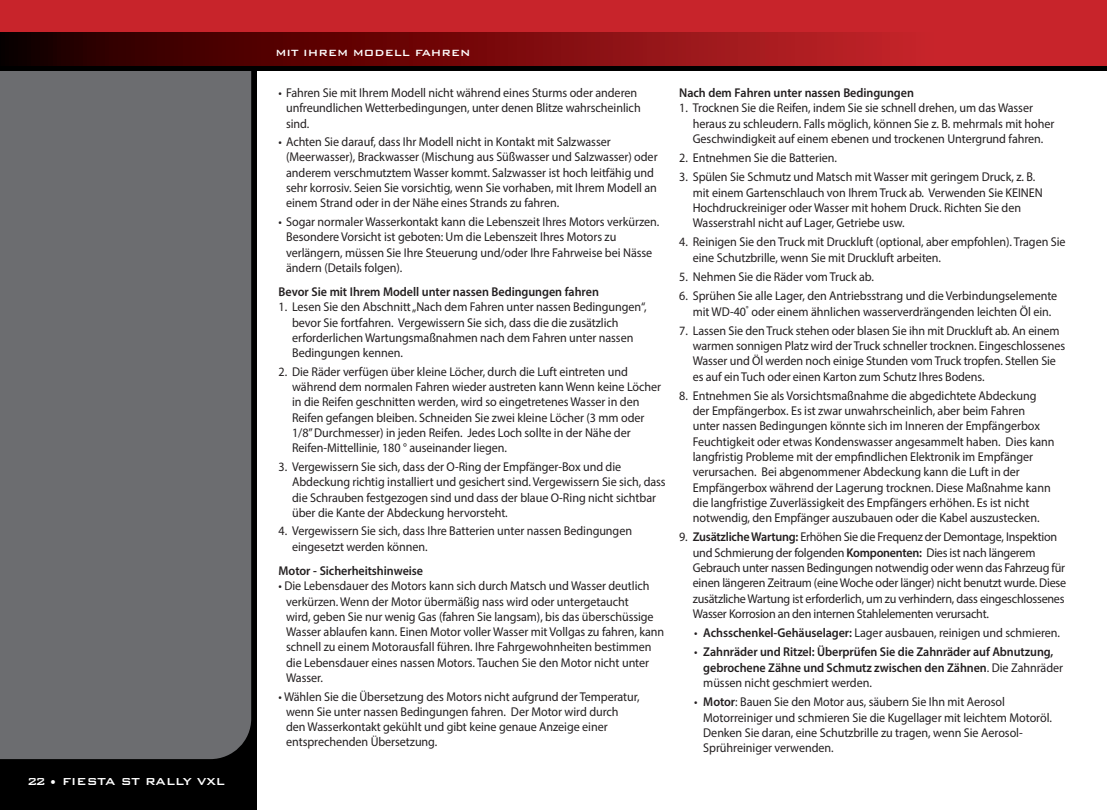
<style>
.page{position:relative;width:1107px;height:810px;background:#fff}
.page>*{position:absolute;margin:0;border:0;box-sizing:border-box;transform-origin:0 0}
.t1{font:500 13.5px "Bank Gothic BT";color:#fff}
.t2{font:12.75px/15.3px "Myriad Pro";letter-spacing:-.005em;color:#231f20;scale:.95 1}
.t3{font:600 12.75px/15.3px "Myriad Pro";letter-spacing:-.005em;color:#231f20;scale:.95 1}
.t4{font:500 12px "Bank Gothic BT";color:#fff}
.s1{font-weight:600}
.s2{font-weight:400}
</style>
<div class="page">
<div style="left:0;top:13px;width:256px;height:797px;background:#000"></div>
<div style="left:0;top:71px;width:251px;height:688px;background:#6c6d70"></div>
<div style="left:0;top:0;width:1107px;height:70px;background:#000"></div>
<div style="left:0;top:0;width:1107px;height:51px;background:#c8242b"></div>
<svg style="left:0;top:32px;width:1107px;height:34px"></svg>
<p class="t1" style="left:27px;top:774px;width:200px">22 • FIESTA ST RALLY VXL</p>
<p class="t4" style="left:275px;top:46px;width:197px">MIT IHREM MODELL FAHREN</p>
<p class="t2" style="left:286px;top:85px;width:375px;text-indent:-8px">• Fahren Sie mit Ihrem Modell nicht während eines Sturms oder anderen unfreundlichen Wetterbedingungen, unter denen Blitze wahrscheinlich sind.</p>
<p class="t2" style="left:286px;top:134px;width:393px;text-indent:-8px">• Achten Sie darauf, dass Ihr Modell nicht in Kontakt mit Salzwasser (Meerwasser), Brackwasser (Mischung aus Süßwasser und Salzwasser) oder anderem verschmutztem Wasser kommt. Salzwasser ist hoch leitfähig und sehr korrosiv. Seien Sie vorsichtig, wenn Sie vorhaben, mit Ihrem Modell an einem Strand oder in der Nähe eines Strands zu fahren.</p>
<p class="t2" style="left:286px;top:214px;width:394px;text-indent:-8px">• Sogar normaler Wasserkontakt kann die Lebenszeit Ihres Motors verkürzen.<br>Besondere Vorsicht ist geboten: Um die Lebenszeit Ihres Motors zu verlängern, müssen Sie Ihre Steuerung und/oder Ihre Fahrweise bei Nässe ändern (Details folgen).</p>
<p class="t3" style="left:279px;top:284px;width:339px">Bevor Sie mit Ihrem Modell unter nassen Bedingungen fahren</p>
<p class="t2" style="left:292px;top:299px;width:375px;text-indent:-14px">1. Lesen Sie den Abschnitt „Nach dem Fahren unter nassen Bedingungen“, bevor Sie fortfahren. Vergewissern Sie sich, dass die die zusätzlich erforderlichen Wartungsmaßnahmen nach dem Fahren unter nassen Bedingungen kennen.</p>
<p class="t2" style="left:292px;top:364px;width:390px;text-indent:-14px">2. Die Räder verfügen über kleine Löcher, durch die Luft eintreten und während dem normalen Fahren wieder austreten kann Wenn keine Löcher in die Reifen geschnitten werden, wird so eingetretenes Wasser in den Reifen gefangen bleiben. Schneiden Sie zwei kleine Löcher (3 mm oder 1/8” Durchmesser) in jeden Reifen. Jedes Loch sollte in der Nähe der Reifen-Mittellinie, 180 ° auseinander liegen.</p>
<p class="t2" style="left:292px;top:459px;width:395px;text-indent:-14px">3. Vergewissern Sie sich, dass der O-Ring der Empfänger-Box und die Abdeckung richtig installiert und gesichert sind. Vergewissern Sie sich, dass die Schrauben festgezogen sind und dass der blaue O-Ring nicht sichtbar über die Kante der Abdeckung hervorsteht.</p>
<p class="t2" style="left:292px;top:523px;width:359px;text-indent:-14px">4. Vergewissern Sie sich, dass Ihre Batterien unter nassen Bedingungen eingesetzt werden können.</p>
<p class="t3" style="left:279px;top:563px;width:154px">Motor - Sicherheitshinweise</p>
<p class="t2" style="left:286px;top:578px;width:400px;text-indent:-7px">• Die Lebensdauer des Motors kann sich durch Matsch und Wasser deutlich verkürzen. Wenn der Motor übermäßig nass wird oder untergetaucht<br>wird, geben Sie nur wenig Gas (fahren Sie langsam), bis das überschüssige Wasser ablaufen kann. Einen Motor voller Wasser mit Vollgas zu fahren, kann schnell zu einem Motorausfall führen. Ihre Fahrgewohnheiten bestimmen die Lebensdauer eines nassen Motors. Tauchen Sie den Motor nicht unter Wasser.</p>
<p class="t2" style="left:286px;top:688px;width:374px;text-indent:-7px">• Wählen Sie die Übersetzung des Motors nicht aufgrund der Temperatur, wenn Sie unter nassen Bedingungen fahren. Der Motor wird durch den Wasserkontakt gekühlt und gibt keine genaue Anzeige einer entsprechenden Übersetzung.</p>
<p class="t3" style="left:679px;top:85px;width:248px">Nach dem Fahren unter nassen Bedingungen</p>
<p class="t2" style="left:693px;top:100px;width:382px;text-indent:-14px">1. Trocknen Sie die Reifen, indem Sie sie schnell drehen, um das Wasser heraus zu schleudern. Falls möglich, können Sie z. B. mehrmals mit hoher<br>Geschwindigkeit auf einem ebenen und trockenen Untergrund fahren.</p>
<p class="t2" style="left:679px;top:150px;width:168px">2. Entnehmen Sie die Batterien.</p>
<p class="t2" style="left:693px;top:169px;width:370px;text-indent:-14px">3. Spülen Sie Schmutz und Matsch mit Wasser mit geringem Druck, z. B. mit einem Gartenschlauch von Ihrem Truck ab. Verwenden Sie KEINEN Hochdruckreiniger oder Wasser mit hohem Druck. Richten Sie den Wasserstrahl nicht auf Lager, Getriebe usw.</p>
<p class="t2" style="left:693px;top:234px;width:394px;text-indent:-14px">4. Reinigen Sie den Truck mit Druckluft (optional, aber empfohlen). Tragen Sie eine Schutzbrille, wenn Sie mit Druckluft arbeiten.</p>
<p class="t2" style="left:679px;top:269px;width:206px">5. Nehmen Sie die Räder vom Truck ab.</p>
<p class="t2" style="left:679px;top:288px;width:399px;text-align:center">6. Sprühen Sie alle Lager, den Antriebsstrang und die Verbindungselemente mit WD-40<sup>®</sup> oder einem ähnlichen wasserverdrängenden leichten Öl ein.</p>
<p class="t2" style="left:693px;top:323px;width:393px;text-indent:-14px">7. Lassen Sie den Truck stehen oder blasen Sie ihn mit Druckluft ab. An einem warmen sonnigen Platz wird der Truck schneller trocknen. Eingeschlossenes Wasser und Öl werden noch einige Stunden vom Truck tropfen. Stellen Sie es auf ein Tuch oder einen Karton zum Schutz Ihres Bodens.</p>
<p class="t2" style="left:693px;top:388px;width:382px;text-indent:-14px">8. Entnehmen Sie als Vorsichtsmaßnahme die abgedichtete Abdeckung der Empfängerbox. Es ist zwar unwahrscheinlich, aber beim Fahren unter nassen Bedingungen könnte sich im Inneren der Empfängerbox Feuchtigkeit oder etwas Kondenswasser angesammelt haben. Dies kann langfristig Probleme mit der empfindlichen Elektronik im Empfänger verursachen. Bei abgenommener Abdeckung kann die Luft in der Empfängerbox während der Lagerung trocknen. Diese Maßnahme kann die langfristige Zuverlässigkeit des Empfängers erhöhen. Es ist nicht notwendig, den Empfänger auszubauen oder die Kabel auszustecken.</p>
<p class="t2" style="left:693px;top:529px;width:395px;text-indent:-14px">9. <span class="s1">Zusätzliche Wartung:</span> Erhöhen Sie die Frequenz der Demontage, Inspektion und Schmierung der folgenden <span class="s1">Komponenten:</span> Dies ist nach längerem Gebrauch unter nassen Bedingungen notwendig oder wenn das Fahrzeug für einen längeren Zeitraum (eine Woche oder länger) nicht benutzt wurde. Diese zusätzliche Wartung ist erforderlich, um zu verhindern, dass eingeschlossenes Wasser Korrosion an den internen Stahlelementen verursacht.</p>
<p class="t2" style="left:694px;top:625px;width:386px">• <span class="s1">Achsschenkel-Gehäuselager:</span> Lager ausbauen, reinigen und schmieren.</p>
<p class="t3" style="left:703px;top:644px;width:380px;text-indent:-9px"><span class="s2">•</span> Zahnräder und Ritzel: Überprüfen Sie die Zahnräder auf Abnutzung, gebrochene Zähne und Schmutz zwischen den Zähnen<span class="s2">. Die Zahnräder müssen nicht geschmiert werden.</span></p>
<p class="t2" style="left:703px;top:694px;width:369px;text-indent:-9px">• <span class="s1">Motor</span>: Bauen Sie den Motor aus, säubern Sie Ihn mit Aerosol Motorreiniger und schmieren Sie die Kugellager mit leichtem Motoröl.<br>Denken Sie daran, eine Schutzbrille zu tragen, wenn Sie Aerosol-Sprühreiniger verwenden.</p>
</div>
